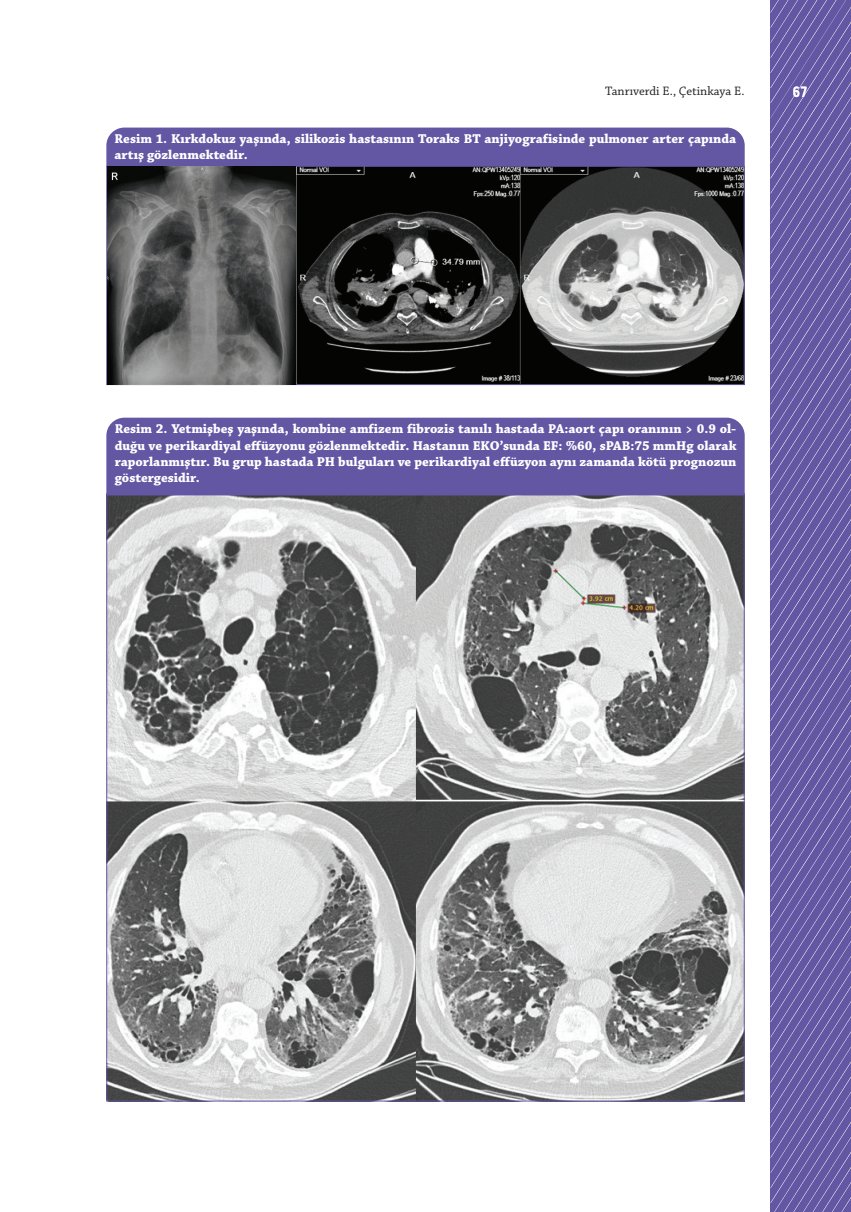
<style>
.page{position:relative;width:851px;height:1212px;background:#fff}
.page>*{position:absolute;margin:0;border:0;box-sizing:border-box;transform-origin:0 0}
.t1{font:700 15px "Alwyn OT";color:#fff;scale:.85 1}
.t2{font:700 13.5px/16.2px "Chaparral Pro";color:#fff;text-align:justify}
.t3{font:12.9px "Chaparral Pro";color:#231f20}
</style>
<div class="page">
<svg style="left:770px;top:0;width:80px;height:1212px;background:#6b60a8"></svg>
<img style="left:108px;top:495px;width:634px;height:604px">
<div style="left:106px;top:418px;width:638px;height:77px;background:#6357a4"></div>
<img style="left:108px;top:168px;width:634px;height:215px">
<div style="left:106px;top:166px;width:638px;height:219px;border:1px solid #6357a4"></div>
<div style="left:106px;top:128px;width:638px;height:38px;background:#6357a4"></div>
<p class="t3" style="left:605px;top:83px;width:141px">Tanrıverdi E., Çetinkaya E.</p>
<p class="t1" style="left:792px;top:82px;width:19px">67</p>
<p class="t2" style="left:114px;top:131px;width:623px">Resim 1. Kırkdokuz yaşında, silikozis hastasının Toraks BT anjiyografisinde pulmoner arter çapında artış gözlenmektedir.</p>
<p class="t2" style="left:115px;top:422px;width:623px">Resim 2. Yetmişbeş yaşında, kombine amfizem fibrozis tanılı hastada PA:aort çapı oranının &gt; 0.9 ol&shy;duğu ve perikardiyal effüzyonu gözlenmektedir. Hastanın EKO’sunda EF: %60, sPAB:75 mmHg olarak raporlanmıştır. Bu grup hastada PH bulguları ve perikardiyal effüzyon aynı zamanda kötü prognozun göstergesidir.</p>
</div>
